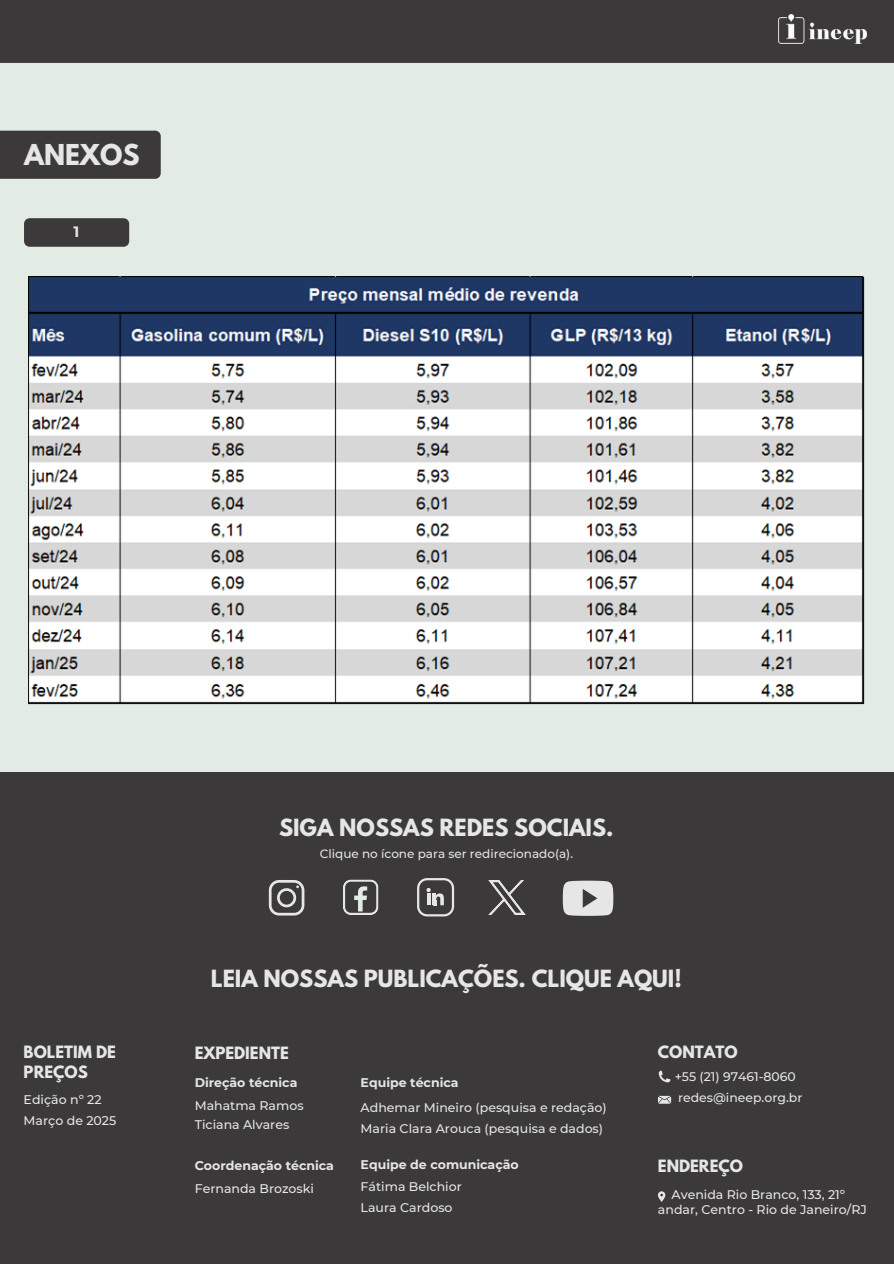
<style>
.page{position:relative;width:894px;height:1264px;background:#fff}
.page>*{position:absolute;margin:0;border:0;box-sizing:border-box;transform-origin:0 0}
.t1{font:700 25.5px "League Spartan";color:#e6e6e6}
.t2{font:700 21px "League Spartan";color:#e6e6e6}
.t3{font:700 15px/20.2px "League Spartan";color:#e6e6e6}
.t4{font:700 15px "Montserrat";color:#e6e6e6}
.t5{font:500 12.6px/14.5px "Montserrat";color:#e6e6e6}
.t6{font:700 12.6px "Montserrat";color:#e6e6e6}
.t7{font:500 12.45px "Montserrat";color:#e6e6e6}
.t8{font:500 12px "Montserrat";color:#e6e6e6}
</style>
<div class="page">
<div style="left:0;top:0;width:893px;height:1263px;background:#e3ebe5"></div>
<div style="left:0;top:772px;width:893px;height:491px;background:#3b3939"></div>
<div style="left:0;top:0;width:893px;height:63px;background:#3b3939"></div>
<img style="left:778px;top:15px;width:88px;height:29px">
<svg style="left:658px;top:1191px;width:7px;height:10px"></svg>
<svg style="left:658px;top:1070px;width:11px;height:11px"></svg>
<svg style="left:658px;top:1095px;width:13px;height:8px"></svg>
<img style="left:488px;top:880px;width:37px;height:34px">
<svg style="left:269px;top:880px;width:35px;height:35px"></svg>
<svg style="left:343px;top:879px;width:35px;height:36px"></svg>
<svg style="left:562px;top:880px;width:51px;height:35px;background:#ccc"></svg>
<svg style="left:417px;top:878px;width:37px;height:38px"></svg>
<svg style="left:24px;top:218px;width:105px;height:29px;background:#3f3d3d"></svg>
<div style="left:0;top:131px;width:161px;height:48px;background:#3b3939"></div>
<img style="left:28px;top:277px;width:836px;height:427px">
<p class="t1" style="left:24px;top:142px;width:117px">ANEXOS</p>
<p class="t4" style="left:74px;top:222px;width:7px">1</p>
<p class="t3" style="left:24px;top:1043px;width:94px">BOLETIM DE<br>PREÇOS</p>
<p class="t5" style="left:24px;top:1092px;width:79px">Edição nº 22</p>
<h2 class="t5" style="left:24px;top:1113px;width:94px">Março de 2025</h2>
<p class="t2" style="left:279px;top:817px;width:336px">SIGA NOSSAS REDES SOCIAIS.</p>
<h3 class="t8" style="left:320px;top:846px;width:255px">Clique no ícone para ser redirecionado(a).</h3>
<p class="t2" style="left:211px;top:968px;width:472px">LEIA NOSSAS PUBLICAÇÕES. CLIQUE AQUI!</p>
<p class="t3" style="left:195px;top:1044px;width:96px">EXPEDIENTE</p>
<p class="t6" style="left:195px;top:1074px;width:104px">Direção técnica</p>
<p class="t5" style="left:195px;top:1098px;width:110px">Mahatma Ramos</p>
<p class="t5" style="left:195px;top:1117px;width:96px">Ticiana Alvares</p>
<h3 class="t6" style="left:195px;top:1158px;width:141px">Coordenação técnica</h3>
<p class="t5" style="left:195px;top:1181px;width:121px">Fernanda Brozoski</p>
<p class="t6" style="left:360px;top:1074px;width:99px">Equipe técnica</p>
<p class="t5" style="left:360px;top:1100px;width:247px">Adhemar Mineiro (pesquisa e redação)</p>
<h2 class="t5" style="left:360px;top:1121px;width:244px">Maria Clara Arouca (pesquisa e dados)</h2>
<h3 class="t6" style="left:360px;top:1156px;width:159px">Equipe de comunicação</h3>
<p class="t5" style="left:360px;top:1179px;width:103px">Fátima Belchior</p>
<p class="t5" style="left:360px;top:1200px;width:93px">Laura Cardoso</p>
<p class="t3" style="left:657px;top:1043px;width:81px">CONTATO</p>
<p class="t7" style="left:674px;top:1069px;width:123px">+55 (21) 97461-8060</p>
<h1 class="t7" style="left:678px;top:1089px;width:126px">redes@ineep.org.br</h1>
<p class="t3" style="left:657px;top:1157px;width:86px">ENDEREÇO</p>
<p class="t5" style="left:657px;top:1187px;width:210px;text-indent:13px">Avenida Rio Branco, 133, 21º andar, Centro - Rio de Janeiro/RJ</p>
</div>
